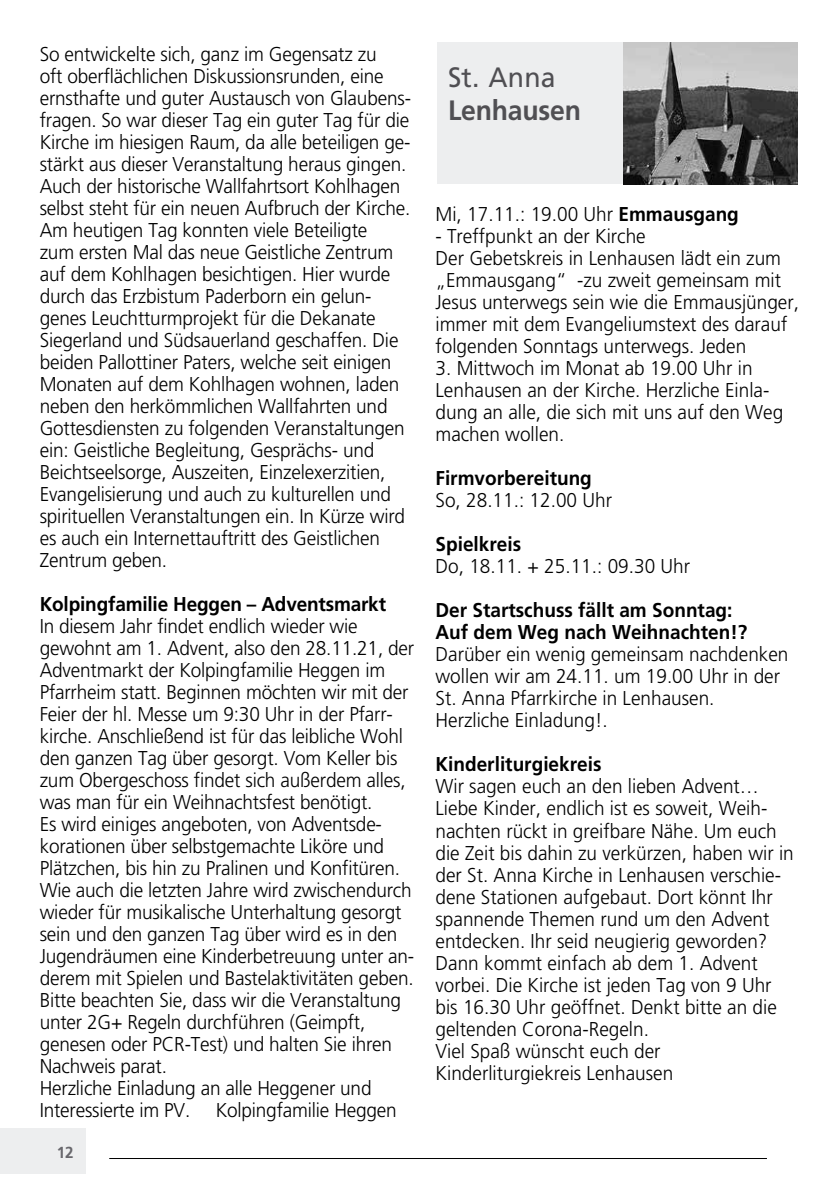
<style>
.page{position:relative;width:840px;height:1191px;background:#fff}
.page>*{position:absolute;margin:0;border:0;box-sizing:border-box;transform-origin:0 0}
.t1{font:700 28px "Frutiger";letter-spacing:-.01em;color:#504f53;scale:.95 1}
.t2{font:28px "Frutiger";letter-spacing:.01em;color:#504f53;scale:.95 1}
.t3{font:300 20px/22px "Frutiger";letter-spacing:-.01em;color:#000;scale:.95 1}
.t4{font:700 20px/22px "Frutiger";color:#000;scale:.95 1}
.t5{font:700 16px "Frutiger";color:#68676c;scale:.95 1}
.s1{font-weight:700}
</style>
<div class="page">
<div style="left:0;top:1128px;width:85px;height:46px;background:#edeeef"></div>
<hr style="left:109px;top:1158px;width:657px;height:1px;background:#000">
<div style="left:437px;top:43px;width:360px;height:141px;background:#edeeef"></div>
<img style="left:623px;top:43px;width:174px;height:141px">
<p class="t3" style="left:40px;top:43px;width:392px">So entwickelte sich, ganz im Gegensatz zu<br>oft oberflächlichen Diskussionsrunden, eine ernsthafte und guter Austausch von Glaubens&shy;fragen. So war dieser Tag ein guter Tag für die Kirche im hiesigen Raum, da alle beteiligen ge&shy;stärkt aus dieser Veranstaltung heraus gingen.<br>Auch der historische Wallfahrtsort Kohlhagen selbst steht für ein neuen Aufbruch der Kirche.<br>Am heutigen Tag konnten viele Beteiligte<br>zum ersten Mal das neue Geistliche Zentrum auf dem Kohlhagen besichtigen. Hier wurde durch das Erzbistum Paderborn ein gelun&shy;genes Leuchtturmprojekt für die Dekanate Siegerland und Südsauerland geschaffen. Die beiden Pallottiner Paters, welche seit einigen Monaten auf dem Kohlhagen wohnen, laden neben den herkömmlichen Wallfahrten und Gottesdiensten zu folgenden Veranstaltungen ein: Geistliche Begleitung, Gesprächs- und Beichtseelsorge, Auszeiten, Einzelexerzitien, Evangelisierung und auch zu kulturellen und spirituellen Veranstaltungen ein. In Kürze wird es auch ein Internettauftritt des Geistlichen Zentrum geben.</p>
<p class="t4" style="left:40px;top:593px;width:366px">Kolpingfamilie Heggen – Adventsmarkt</p>
<p class="t3" style="left:40px;top:615px;width:395px">In diesem Jahr findet endlich wieder wie gewohnt am 1. Advent, also den 28.11.21, der Adventmarkt der Kolpingfamilie Heggen im Pfarrheim statt. Beginnen möchten wir mit der Feier der hl. Messe um 9:30 Uhr in der Pfarr&shy;kirche. Anschließend ist für das leibliche Wohl den ganzen Tag über gesorgt. Vom Keller bis zum Obergeschoss findet sich außerdem alles, was man für ein Weihnachtsfest benötigt.<br>Es wird einiges angeboten, von Adventsde&shy;korationen über selbstgemachte Liköre und Plätzchen, bis hin zu Pralinen und Konfitüren.<br>Wie auch die letzten Jahre wird zwischendurch wieder für musikalische Unterhaltung gesorgt sein und den ganzen Tag über wird es in den Jugendräumen eine Kinderbetreuung unter an&shy;derem mit Spielen und Bastelaktivitäten geben.<br>Bitte beachten Sie, dass wir die Veranstaltung unter 2G+ Regeln durchführen (Geimpft, genesen oder PCR-Test) und halten Sie ihren Nachweis parat.<br>Herzliche Einladung an alle Heggener und Interessierte im PV.</p>
<p class="t3" style="left:215px;top:1099px;width:192px">Kolpingfamilie Heggen</p>
<p class="t5" style="left:57px;top:1142px;width:19px">12</p>
<h1 class="t2" style="left:448px;top:60px;width:115px">St. Anna</h1>
<h1 class="t1" style="left:448px;top:94px;width:141px">Lenhausen</h1>
<p class="t3" style="left:435px;top:203px;width:321px">Mi, 17.11.: 19.00 Uhr <span class="s1">Emmausgang</span></p>
<p class="t3" style="left:435px;top:225px;width:384px">- Treffpunkt an der Kirche<br>Der Gebetskreis in Lenhausen lädt ein zum „Emmausgang“ -zu zweit gemeinsam mit Jesus unterwegs sein wie die Emmausjünger, immer mit dem Evangeliumstext des darauf folgenden Sonntags unterwegs. Jeden</p>
<p class="t3" style="left:435px;top:357px;width:367px">3. Mittwoch im Monat ab 19.00 Uhr in<br>Lenhausen an der Kirche. Herzliche Einla&shy;dung an alle, die sich mit uns auf den Weg machen wollen.</p>
<p class="t4" style="left:435px;top:467px;width:166px">Firmvorbereitung</p>
<p class="t3" style="left:435px;top:489px;width:187px">So, 28.11.: 12.00 Uhr</p>
<p class="t4" style="left:435px;top:533px;width:92px">Spielkreis</p>
<p class="t3" style="left:435px;top:555px;width:269px">Do, 18.11. + 25.11.: 09.30 Uhr</p>
<p class="t4" style="left:435px;top:599px;width:329px">Der Startschuss fällt am Sonntag:<br>Auf dem Weg nach Weihnachten!?</p>
<p class="t3" style="left:435px;top:643px;width:373px">Darüber ein wenig gemeinsam nachdenken wollen wir am 24.11. um 19.00 Uhr in der St. Anna Pfarrkirche in Lenhausen.<br>Herzliche Einladung!.</p>
<p class="t4" style="left:435px;top:753px;width:176px">Kinderliturgiekreis</p>
<p class="t3" style="left:435px;top:775px;width:378px">Wir sagen euch an den lieben Advent… Liebe Kinder, endlich ist es soweit, Weih&shy;nachten rückt in greifbare Nähe. Um euch die Zeit bis dahin zu verkürzen, haben wir in der St. Anna Kirche in Lenhausen verschie&shy;dene Stationen aufgebaut. Dort könnt Ihr spannende Themen rund um den Advent entdecken. Ihr seid neugierig geworden?<br>Dann kommt einfach ab dem 1. Advent vorbei. Die Kirche ist jeden Tag von 9 Uhr bis 16.30 Uhr geöffnet. Denkt bitte an die geltenden Corona-Regeln.<br>Viel Spaß wünscht euch der Kinderliturgiekreis Lenhausen</p>
</div>
